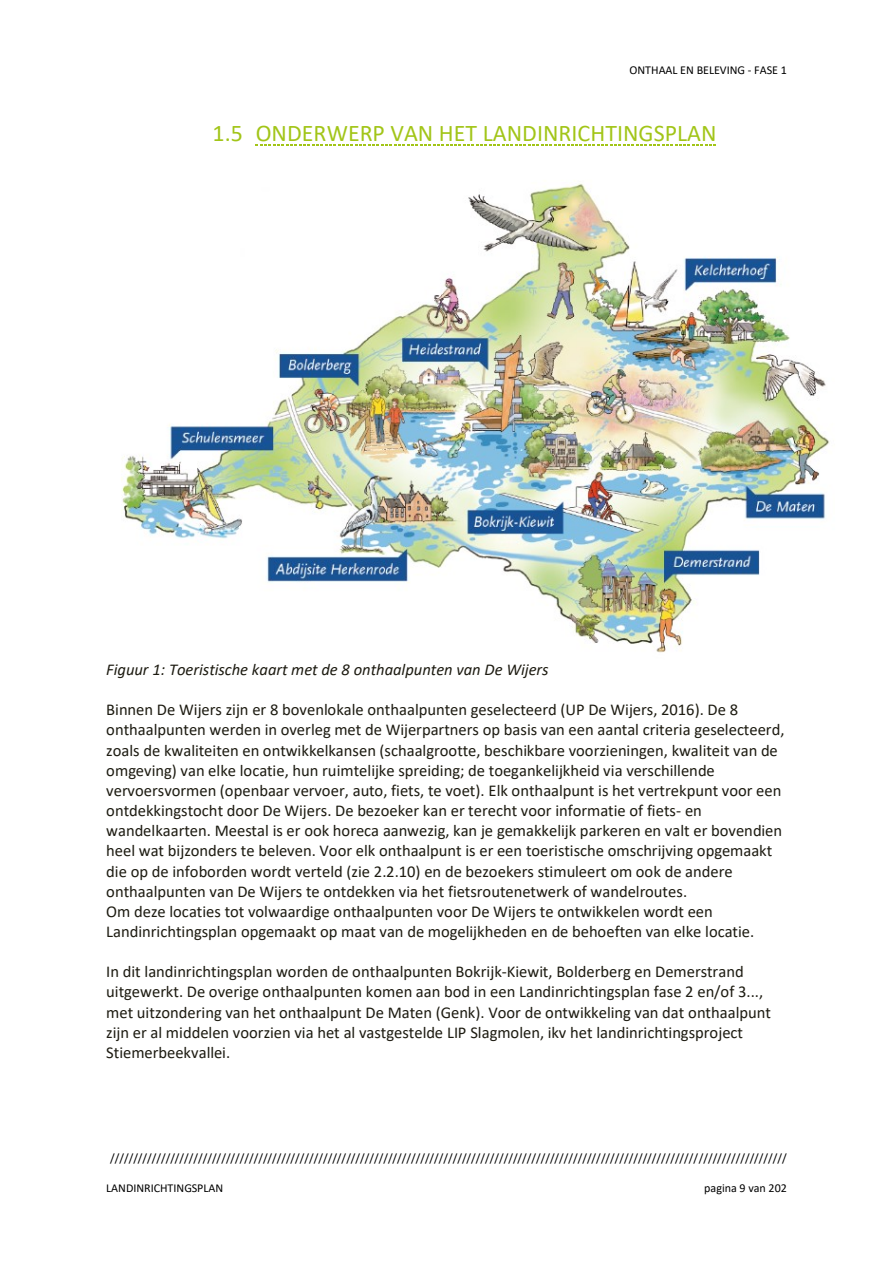
<style>
.page{position:relative;width:893px;height:1263px;background:#fff}
.page>*{position:absolute;margin:0;border:0;box-sizing:border-box;transform-origin:0 0}
.t1{font:24px "Calibri";color:#a2c518}
.t2{font:16.5px/20.1px "Calibri";color:#1d1b11}
.t3{font:italic 16.5px "Calibri";color:#1d1b11}
.t4{font:12px "Calibri";color:#000}
</style>
<div class="page">
<svg style="left:256px;top:144px;width:460px;height:1px"></svg>
<img style="left:121px;top:183px;width:709px;height:470px">
<p class="t4" style="left:630px;top:65px;width:159px">ONTHAAL EN BELEVING - FASE 1</p>
<h2 class="t1" style="left:213px;top:123px;width:505px">1.5 ONDERWERP VAN HET LANDINRICHTINGSPLAN</h2>
<p class="t3" style="left:106px;top:663px;width:444px">Figuur 1: Toeristische kaart met de 8 onthaalpunten van De Wijers</p>
<p class="t2" style="left:106px;top:701px;width:680px">Binnen De Wijers zijn er 8 bovenlokale onthaalpunten geselecteerd (UP De Wijers, 2016). De 8 onthaalpunten werden in overleg met de Wijerpartners op basis van een aantal criteria geselecteerd, zoals de kwaliteiten en ontwikkelkansen (schaalgrootte, beschikbare voorzieningen, kwaliteit van de omgeving) van elke locatie, hun ruimtelijke spreiding; de toegankelijkheid via verschillende vervoersvormen (openbaar vervoer, auto, fiets, te voet). Elk onthaalpunt is het vertrekpunt voor een ontdekkingstocht door De Wijers. De bezoeker kan er terecht voor informatie of fiets- en wandelkaarten. Meestal is er ook horeca aanwezig, kan je gemakkelijk parkeren en valt er bovendien heel wat bijzonders te beleven. Voor elk onthaalpunt is er een toeristische omschrijving opgemaakt die op de infoborden wordt verteld (zie 2.2.10) en de bezoekers stimuleert om ook de andere onthaalpunten van De Wijers te ontdekken via het fietsroutenetwerk of wandelroutes.</p>
<p class="t2" style="left:106px;top:902px;width:650px">Om deze locaties tot volwaardige onthaalpunten voor De Wijers te ontwikkelen wordt een<br>Landinrichtingsplan opgemaakt op maat van de mogelijkheden en de behoeften van elke locatie.</p>
<p class="t2" style="left:106px;top:963px;width:666px">In dit landinrichtingsplan worden de onthaalpunten Bokrijk-Kiewit, Bolderberg en Demerstrand uitgewerkt. De overige onthaalpunten komen aan bod in een Landinrichtingsplan fase 2 en/of 3..., met uitzondering van het onthaalpunt De Maten (Genk). Voor de ontwikkeling van dat onthaalpunt zijn er al middelen voorzien via het al vastgestelde LIP Slagmolen, ikv het landinrichtingsproject Stiemerbeekvallei.</p>
<p class="t4" style="left:110px;top:1153px;width:678px">//////////////////////////////////////////////////////////////////////////////////////////////////////////////////////////////////////////////////</p>
<p class="t4" style="left:106px;top:1183px;width:119px">LANDINRICHTINGSPLAN</p>
<p class="t4" style="left:704px;top:1183px;width:84px">pagina 9 van 202</p>
</div>
